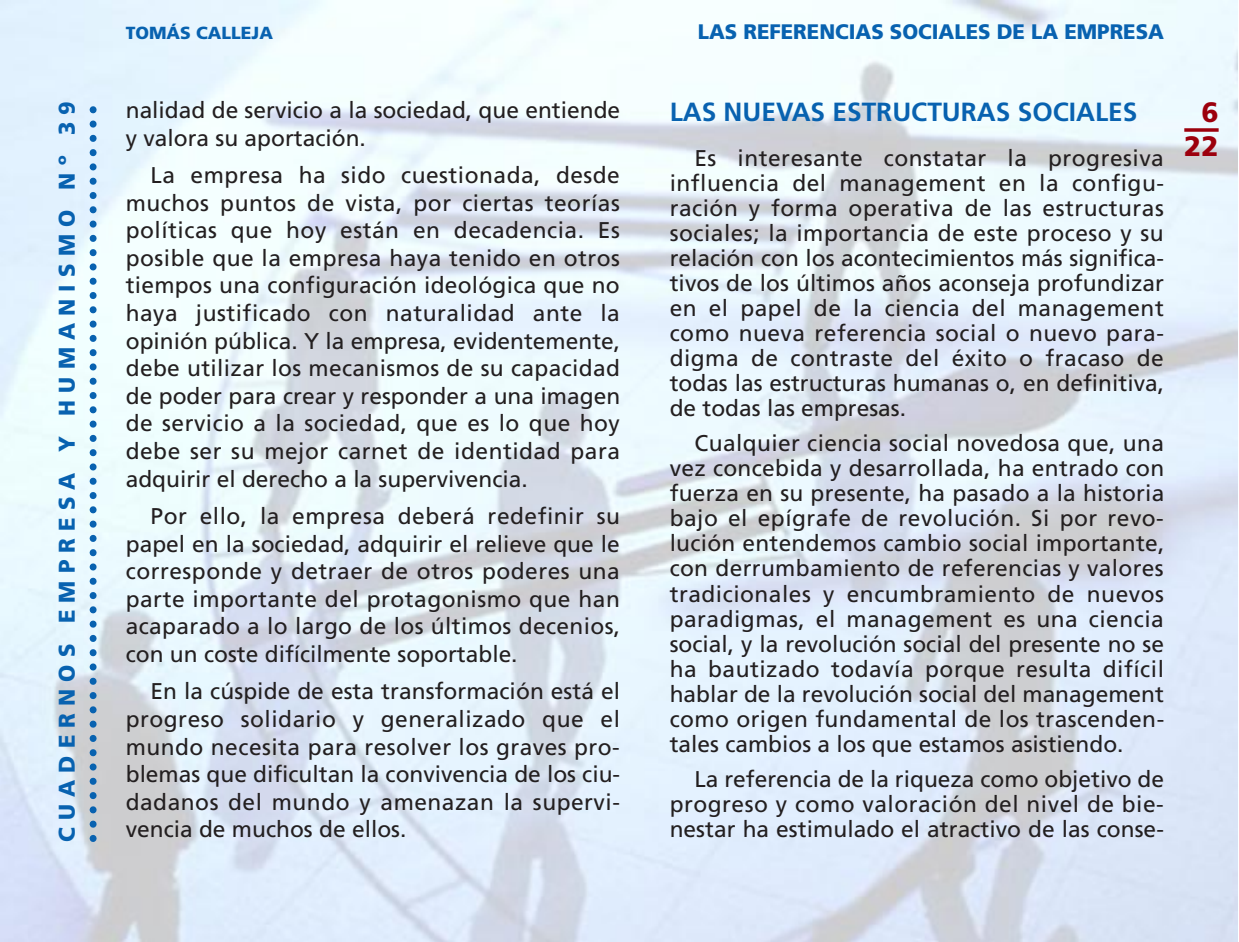
<style>
.page{position:relative;width:1239px;height:942px;background:#fff}
.page>*{position:absolute;margin:0;border:0;box-sizing:border-box;transform-origin:0 0}
.t1{font:900 28px/33.6px "Frutiger";color:#9c000d;text-align:right}
.t2{font:700 26.25px "Frutiger";color:#0862b0}
.t3{font:22.75px/25px "Frutiger";color:#231f20;text-align:justify}
.t4{font:900 22.75px "Frutiger";letter-spacing:.325em;color:#0862b0}
.t5{font:900 21px "Frutiger";color:#0862b0}
.t6{font:900 17.5px "Frutiger";color:#0862b0}
</style>
<div class="page">
<img style="left:1px;top:0;width:1236px;height:942px">
<svg style="left:1184px;top:128px;width:35px;height:4px"></svg>
<svg style="left:90px;top:101px;width:7px;height:737px;background:#92bbda"></svg>
<p class="t4" style="left:58px;top:842px;width:742px;rotate:-90deg">CUADERNOS EMPRESA Y HUMANISMO Nº 39</p>
<p class="t6" style="left:126px;top:26px;width:149px">TOMÁS CALLEJA</p>
<p class="t5" style="left:698px;top:23px;width:468px">LAS REFERENCIAS SOCIALES DE LA EMPRESA</p>
<p class="t3" style="left:126px;top:98px;width:496px;line-height:27.5px">nalidad de servicio a la sociedad, que entiende y valora su aportación.</p>
<p class="t3" style="left:126px;top:163px;width:496px;line-height:27.5px;text-indent:25px">La empresa ha sido cuestionada, desde muchos puntos de vista, por ciertas teorías políticas que hoy están en decadencia. Es posible que la empresa haya tenido en otros tiempos una configuración ideológica que no haya justificado con naturalidad ante la opinión pública. Y la empresa, evidentemente, debe utilizar los mecanismos de su capacidad de poder para crear y responder a una imagen de servicio a la sociedad, que es lo que hoy debe ser su mejor carnet de identidad para adquirir el derecho a la supervivencia.</p>
<p class="t3" style="left:126px;top:504px;width:496px;line-height:27.5px;text-indent:25px">Por ello, la empresa deberá redefinir su papel en la sociedad, adquirir el relieve que le corresponde y detraer de otros poderes una parte importante del protagonismo que han acaparado a lo largo de los últimos decenios, con un coste difícilmente soportable.</p>
<p class="t3" style="left:126px;top:679px;width:496px;line-height:27.5px;text-indent:25px">En la cúspide de esta transformación está el progreso solidario y generalizado que el mundo necesita para resolver los graves pro&shy;blemas que dificultan la convivencia de los ciu&shy;dadanos del mundo y amenazan la supervi&shy;vencia de muchos de ellos.</p>
<p class="t2" style="left:670px;top:101px;width:469px">LAS NUEVAS ESTRUCTURAS SOCIALES</p>
<p class="t3" style="left:670px;top:147px;width:496px;text-indent:25px">Es interesante constatar la progresiva influencia del management en la configu&shy;ración y forma operativa de las estructuras sociales; la importancia de este proceso y su relación con los acontecimientos más significa&shy;tivos de los últimos años aconseja profundizar en el papel de la ciencia del management como nueva referencia social o nuevo para&shy;digma de contraste del éxito o fracaso de todas las estructuras humanas o, en definitiva, de todas las empresas.</p>
<p class="t3" style="left:670px;top:432px;width:496px;text-indent:25px">Cualquier ciencia social novedosa que, una vez concebida y desarrollada, ha entrado con fuerza en su presente, ha pasado a la historia bajo el epígrafe de revolución. Si por revo&shy;lución entendemos cambio social importante, con derrumbamiento de referencias y valores tradicionales y encumbramiento de nuevos paradigmas, el management es una ciencia social, y la revolución social del presente no se ha bautizado todavía porque resulta difícil hablar de la revolución social del management como origen fundamental de los trascenden&shy;tales cambios a los que estamos asistiendo.</p>
<p class="t3" style="left:670px;top:768px;width:496px;text-indent:25px">La referencia de la riqueza como objetivo de progreso y como valoración del nivel de bie&shy;nestar ha estimulado el atractivo de las conse-</p>
<p class="t1" style="left:1184px;top:98px;width:36px">6<br>22</p>
</div>
